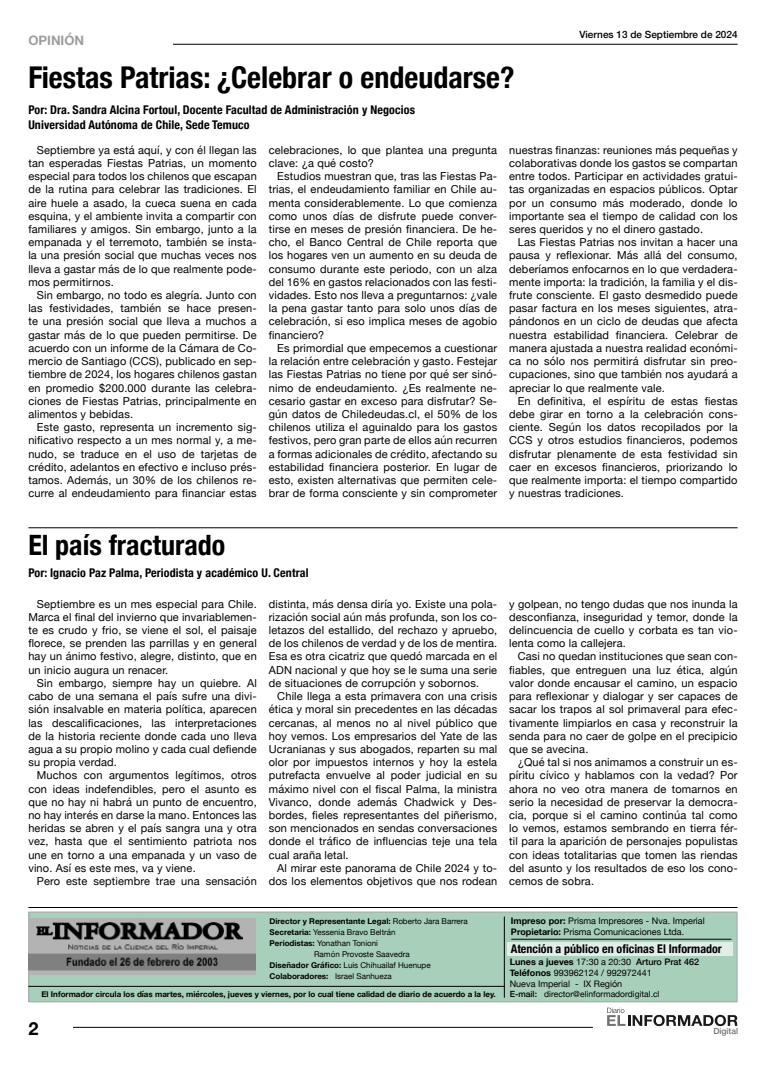
<style>
.page{position:relative;width:766px;height:1078px;background:#fff}
.page>*{position:absolute;margin:0;border:0;box-sizing:border-box;transform-origin:0 0}
.t1{font:700 condensed 30px "Helvetica Neue";color:#000}
.t2{font:700 condensed 28px "Helvetica Neue";color:#000}
.t3{font:700 18px "Helvetica Neue";color:#000}
.t4{font:700 13px "Helvetica Neue";color:#9d9d9c}
.t5{font:700 condensed 12px/14.4px "Helvetica Neue";letter-spacing:.01em;color:#000}
.t6{font:11px/13.2px "Helvetica Neue";letter-spacing:.015em;color:#000;text-align:justify}
.t7{font:500 10px "Helvetica Neue";color:#000}
.t8{font:9px/10.8px "Helvetica Neue";color:#000}
.t9{font:8.5px "Helvetica Neue";color:#000}
.t10{font:500 8.5px "Helvetica Neue";color:#717170}
.t11{font:700 8px "Helvetica Neue";color:#000}
.t12{font:8px "Helvetica Neue";color:#000}
.s1{font-weight:400}
.s2{font-weight:700}
.s3{font-weight:500}
</style>
<div class="page">
<hr style="left:173px;top:44px;width:564px;height:1px;background:#000">
<hr style="left:73px;top:1026px;width:519px;height:1px;background:#000">
<svg style="left:607px;top:1007px;width:130px;height:18px"></svg>
<div style="left:29px;top:911px;width:708px;height:90px;background:#a8cfba"></div>
<img style="left:28px;top:918px;width:227px;height:56px">
<hr style="left:503px;top:916px;width:1px;height:81px;background:#000">
<hr style="left:511px;top:938px;width:220px;height:1px;background:#000">
<hr style="left:28px;top:985px;width:476px;height:1px;background:#000">
<hr style="left:28px;top:906px;width:709px;height:1px;background:#000">
<div style="left:507px;top:941px;width:225px;height:14px;background:#e1eee7"></div>
<hr style="left:28px;top:527px;width:709px;height:1px;background:#000">
<p class="t4" style="left:28px;top:30px;width:57px">OPINIÓN</p>
<h1 class="t1" style="left:28px;top:52px;width:487px">Fiestas Patrias: ¿Celebrar o endeudarse?</h1>
<p class="t5" style="left:28px;top:102px;width:388px">Por: Dra. Sandra Alcina Fortoul, Docente Facultad de Administración y Negocios<br>Universidad Autónoma de Chile, Sede Temuco</p>
<p class="t7" style="left:579px;top:27px;width:160px">Viernes 13 de Septiembre de 2024</p>
<p class="t6" style="left:28px;top:144px;width:230px;text-indent:9px">Septiembre ya está aquí, y con él llegan las tan esperadas Fiestas Patrias, un momento especial para todos los chilenos que escapan de la rutina para celebrar las tradiciones. El aire huele a asado, la cueca suena en cada esquina, y el ambiente invita a compartir con familiares y amigos. Sin embargo, junto a la empanada y el terremoto, también se insta&shy;la una presión social que muchas veces nos lleva a gastar más de lo que realmente pode&shy;mos permitirnos.</p>
<p class="t6" style="left:28px;top:289px;width:230px;text-indent:9px">Sin embargo, no todo es alegría. Junto con las festividades, también se hace presen&shy;te una presión social que lleva a muchos a gastar más de lo que pueden permitirse. De acuerdo con un informe de la Cámara de Co&shy;mercio de Santiago (CCS), publicado en sep&shy;tiembre de 2024, los hogares chilenos gastan en promedio $200.000 durante las celebra&shy;ciones de Fiestas Patrias, principalmente en alimentos y bebidas.</p>
<p class="t6" style="left:28px;top:421px;width:230px;text-indent:9px">Este gasto, representa un incremento sig&shy;nificativo respecto a un mes normal y, a me&shy;nudo, se traduce en el uso de tarjetas de crédito, adelantos en efectivo e incluso prés&shy;tamos. Además, un 30% de los chilenos re&shy;curre al endeudamiento para financiar estas</p>
<p class="t6" style="left:269px;top:144px;width:230px">celebraciones, lo que plantea una pregunta clave: ¿a qué costo?</p>
<p class="t6" style="left:269px;top:170px;width:230px;text-indent:9px">Estudios muestran que, tras las Fiestas Pa&shy;trias, el endeudamiento familiar en Chile au&shy;menta considerablemente. Lo que comienza como unos días de disfrute puede conver&shy;tirse en meses de presión financiera. De he&shy;cho, el Banco Central de Chile reporta que los hogares ven un aumento en su deuda de consumo durante este periodo, con un alza del 16% en gastos relacionados con las festi&shy;vidades. Esto nos lleva a preguntarnos: ¿vale la pena gastar tanto para solo unos días de celebración, si eso implica meses de agobio financiero?</p>
<p class="t6" style="left:269px;top:342px;width:230px;text-indent:9px">Es primordial que empecemos a cuestionar la relación entre celebración y gasto. Festejar las Fiestas Patrias no tiene por qué ser sinó&shy;nimo de endeudamiento. ¿Es realmente ne&shy;cesario gastar en exceso para disfrutar? Se&shy;gún datos de Chiledeudas.cl, el 50% de los chilenos utiliza el aguinaldo para los gastos festivos, pero gran parte de ellos aún recurren a formas adicionales de crédito, afectando su estabilidad financiera posterior. En lugar de esto, existen alternativas que permiten cele&shy;brar de forma consciente y sin comprometer</p>
<p class="t6" style="left:509px;top:144px;width:230px">nuestras finanzas: reuniones más pequeñas y colaborativas donde los gastos se compartan entre todos. Participar en actividades gratui&shy;tas organizadas en espacios públicos. Optar por un consumo más moderado, donde lo importante sea el tiempo de calidad con los seres queridos y no el dinero gastado.</p>
<p class="t6" style="left:509px;top:236px;width:230px;text-indent:9px">Las Fiestas Patrias nos invitan a hacer una pausa y reflexionar. Más allá del consumo, deberíamos enfocarnos en lo que verdadera&shy;mente importa: la tradición, la familia y el dis&shy;frute consciente. El gasto desmedido puede pasar factura en los meses siguientes, atra&shy;pándonos en un ciclo de deudas que afecta nuestra estabilidad financiera. Celebrar de manera ajustada a nuestra realidad económi&shy;ca no sólo nos permitirá disfrutar sin preo&shy;cupaciones, sino que también nos ayudará a apreciar lo que realmente vale.</p>
<p class="t6" style="left:509px;top:395px;width:230px;text-indent:9px">En definitiva, el espíritu de estas fiestas debe girar en torno a la celebración cons&shy;ciente. Según los datos recopilados por la CCS y otros estudios financieros, podemos disfrutar plenamente de esta festividad sin caer en excesos financieros, priorizando lo que realmente importa: el tiempo compartido y nuestras tradiciones.</p>
<h2 class="t2" style="left:28px;top:521px;width:198px">El país fracturado</h2>
<p class="t5" style="left:28px;top:564px;width:281px">Por: Ignacio Paz Palma, Periodista y académico U. Central</p>
<p class="t6" style="left:28px;top:597px;width:230px;text-indent:9px">Septiembre es un mes especial para Chile.<br>Marca el final del invierno que invariablemen&shy;te es crudo y frio, se viene el sol, el paisaje florece, se prenden las parrillas y en general hay un ánimo festivo, alegre, distinto, que en un inicio augura un renacer.</p>
<p class="t6" style="left:28px;top:676px;width:230px;text-indent:9px">Sin embargo, siempre hay un quiebre. Al cabo de una semana el país sufre una divi&shy;sión insalvable en materia política, aparecen las descalificaciones, las interpretaciones de la historia reciente donde cada uno lleva agua a su propio molino y cada cual defiende su propia verdad.</p>
<p class="t6" style="left:28px;top:769px;width:230px;text-indent:9px">Muchos con argumentos legítimos, otros con ideas indefendibles, pero el asunto es que no hay ni habrá un punto de encuentro, no hay interés en darse la mano. Entonces las heridas se abren y el país sangra una y otra vez, hasta que el sentimiento patriota nos une en torno a una empanada y un vaso de vino. Así es este mes, va y viene.</p>
<p class="t6" style="left:37px;top:874px;width:221px">Pero este septiembre trae una sensación</p>
<p class="t6" style="left:269px;top:597px;width:230px">distinta, más densa diría yo. Existe una pola&shy;rización social aún más profunda, son los co&shy;letazos del estallido, del rechazo y apruebo, de los chilenos de verdad y de los de mentira.<br>Esa es otra cicatriz que quedó marcada en el ADN nacional y que hoy se le suma una serie de situaciones de corrupción y sobornos.</p>
<p class="t6" style="left:269px;top:690px;width:230px;text-indent:9px">Chile llega a esta primavera con una crisis ética y moral sin precedentes en las décadas cercanas, al menos no al nivel público que hoy vemos. Los empresarios del Yate de las Ucranianas y sus abogados, reparten su mal olor por impuestos internos y hoy la estela putrefacta envuelve al poder judicial en su máximo nivel con el fiscal Palma, la ministra Vivanco, donde además Chadwick y Des&shy;bordes, fieles representantes del piñerismo, son mencionados en sendas conversaciones donde el tráfico de influencias teje una tela cual araña letal.</p>
<p class="t6" style="left:269px;top:861px;width:230px;text-align:right">Al mirar este panorama de Chile 2024 y to&shy;dos los elementos objetivos que nos rodean</p>
<p class="t11" style="left:269px;top:915px;width:200px">Director y Representante Legal: <span class="s1">Roberto Jara Barrera</span></p>
<p class="t12" style="left:269px;top:926px;width:127px"><span class="s2">Secretaria:</span> Yessenia Bravo Beltrán</p>
<p class="t12" style="left:269px;top:937px;width:110px"><span class="s2">Periodistas:</span> Yonathan Tonioni</p>
<p class="t12" style="left:314px;top:948px;width:97px">Ramón Provoste Saavedra</p>
<p class="t12" style="left:269px;top:959px;width:162px"><span class="s2">Diseñador Gráfico:</span> Luis Chihuailaf Huenupe</p>
<p class="t11" style="left:269px;top:970px;width:124px">Colaboradores: <span class="s1">Israel Sanhueza</span></p>
<p class="t11" style="left:41px;top:987px;width:456px">El Informador circula los días martes, miércoles, jueves y viernes, por lo cual tiene calidad de diario de acuerdo a la ley.</p>
<h3 class="t3" style="left:28px;top:1013px;width:12px">2</h3>
<p class="t6" style="left:509px;top:597px;width:230px">y golpean, no tengo dudas que nos inunda la desconfianza, inseguridad y temor, donde la delincuencia de cuello y corbata es tan vio&shy;lenta como la callejera.</p>
<p class="t6" style="left:509px;top:650px;width:230px;text-indent:9px">Casi no quedan instituciones que sean con&shy;fiables, que entreguen una luz ética, algún valor donde encausar el camino, un espacio para reflexionar y dialogar y ser capaces de sacar los trapos al sol primaveral para efec&shy;tivamente limpiarlos en casa y reconstruir la senda para no caer de golpe en el precipicio que se avecina.</p>
<p class="t6" style="left:509px;top:756px;width:230px;text-indent:9px">¿Qué tal si nos animamos a construir un es&shy;píritu cívico y hablamos con la vedad? Por ahora no veo otra manera de tomarnos en serio la necesidad de preservar la democra&shy;cia, porque si el camino continúa tal como lo vemos, estamos sembrando en tierra fér&shy;til para la aparición de personajes populistas con ideas totalitarias que tomen las riendas del asunto y los resultados de eso los cono&shy;cemos de sobra.</p>
<p class="t8" style="left:511px;top:915px;width:195px"><span class="s2">Impreso por:</span> Prisma Impresores - Nva. Imperial<br><span class="s2">Propietario:</span> Prisma Comunicaciones Ltda.</p>
<p class="t5" style="left:510px;top:940px;width:213px">Atención a público en oficinas El Informador</p>
<p class="t8" style="left:509px;top:957px;width:191px"><span class="s2">Lunes a jueves</span> 17:30 a 20:30 <span class="s3">Arturo Prat 462<br></span><span class="s2">Teléfonos</span> 993962124 / 992972441<br>Nueva Imperial - IX Región</p>
<p class="t9" style="left:509px;top:987px;width:151px"><span class="s3">E-mail:</span> director@elinformadordigital.cl</p>
<p class="t10" style="left:713px;top:1023px;width:26px">Digital</p>
</div>
